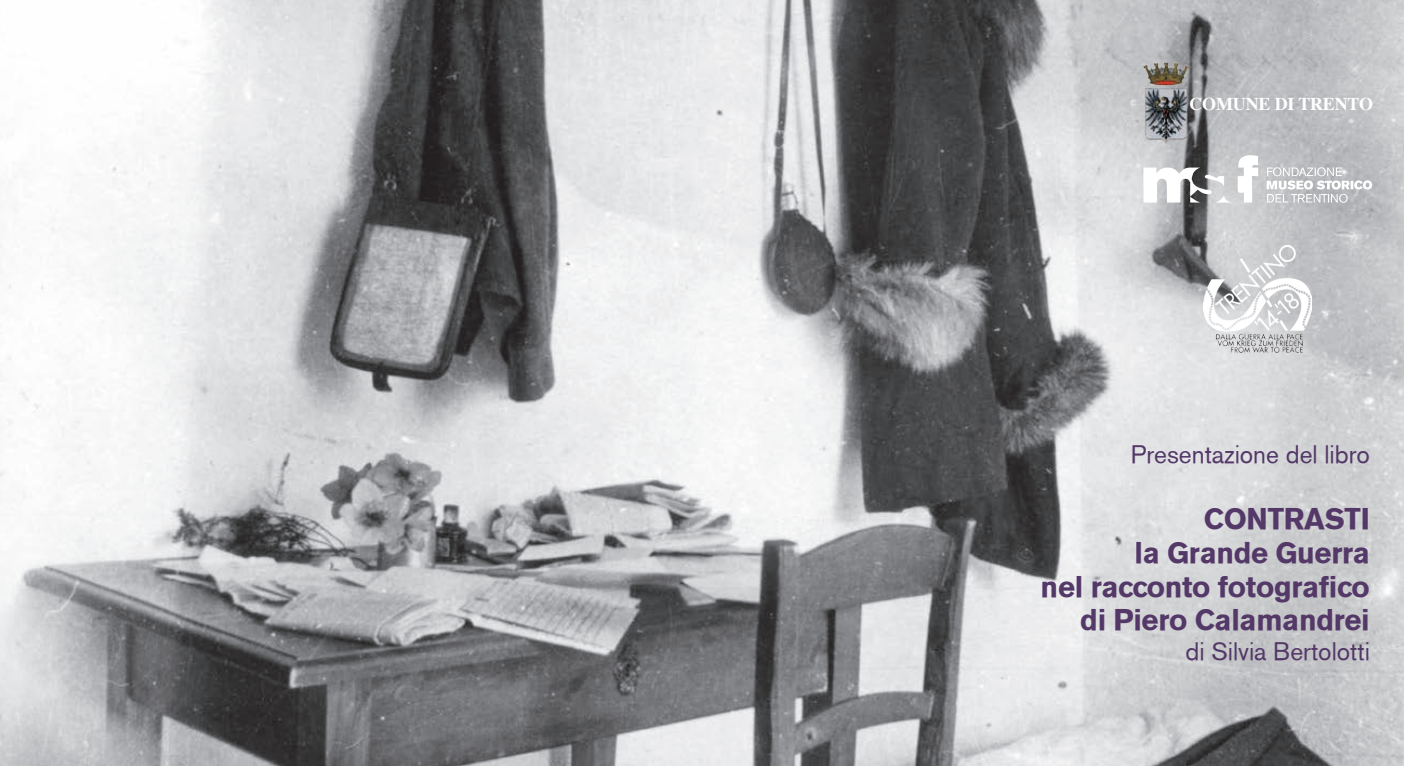
<style>
.page{position:relative;width:1404px;height:766px;background:#fff}
.page>*{position:absolute;margin:0;border:0;box-sizing:border-box;transform-origin:0 0}
.t1{font:29.25px/33.8px "Berthold Akzidenz Grotesk BE Bold";letter-spacing:-.01em;color:#533868;text-align:right}
.t2{font:24.75px "Berthold Akzidenz Grotesk BE";color:#533868}
.t3{font:700 18px "Times";letter-spacing:-.01em;color:#fff}
</style>
<div class="page">
<img style="left:0;top:0;width:1403px;height:765px">
<svg style="left:1143px;top:154px;width:114px;height:48px"></svg>
<svg style="left:1266px;top:167px;width:105px;height:36px"></svg>
<img style="left:1142px;top:62px;width:47px;height:82px">
<img style="left:1203px;top:246px;width:108px;height:106px">
<p class="t3" style="left:1189px;top:86px;width:185px">COMUNE DI TRENTO</p>
<p class="t2" style="left:1130px;top:439px;width:240px">Presentazione del libro</p>
<p class="t1" style="left:1040px;top:502px;width:331px">CONTRASTI<br>la Grande Guerra<br>nel racconto fotografico di Piero Calamandrei</p>
<p class="t2" style="left:1185px;top:636px;width:186px">di Silvia Bertolotti</p>
</div>
